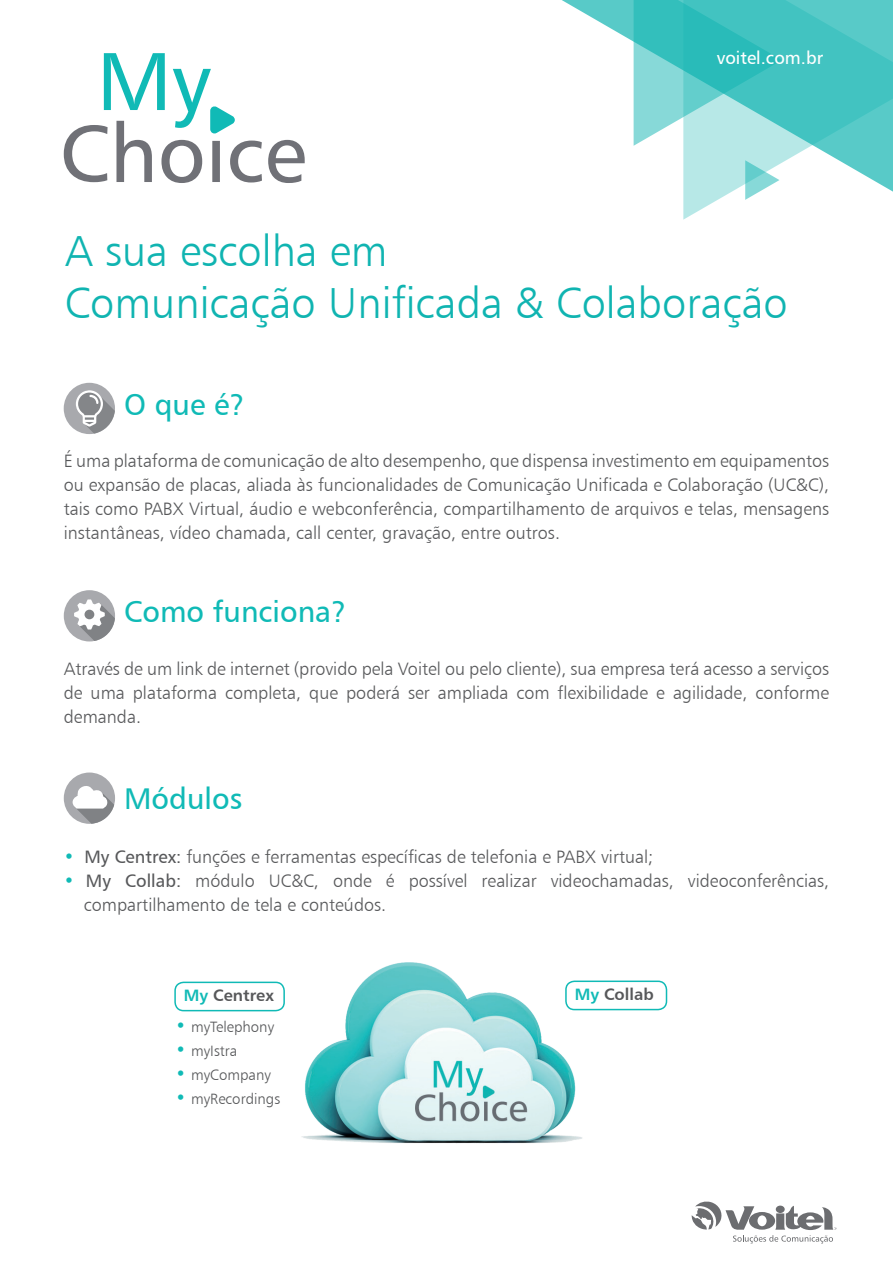
<style>
.page{position:relative;width:893px;height:1263px;background:#fff}
.page>*{position:absolute;margin:0;border:0;box-sizing:border-box;transform-origin:0 0}
.t1{font:43.5px/52.2px "Humanist 777 BT Light B";color:#10b4b1}
.t2{font:30px "Humanist 777 BT Roman B";color:#10bab6}
.t3{font:18px/24px "Humanist 777 BT Light B";color:#57585a;text-align:justify}
.t4{font:18px "Humanist 777 BT Roman B";color:#fff}
.t5{font:16.5px "Humanist 777 BT Bold B";color:#57585a}
.t6{font:15px "Humanist 777 BT Light B";color:#57585a}
.s1{color:#10bab6}
.s2{font-family:"Humanist 777 BT Roman B"}
.s3{font-size:18px;color:#10bab6}
</style>
<div class="page">
<div style="left:64px;top:383px;width:51px;height:51px;background:#a8a9ad;border-radius:50%"></div>
<svg style="left:76px;top:390px;width:39px;height:44px"></svg>
<div style="left:64px;top:590px;width:51px;height:51px;background:#a8a9ad;border-radius:50%"></div>
<svg style="left:74px;top:599px;width:41px;height:42px"></svg>
<svg style="left:691px;top:1201px;width:145px;height:42px"></svg>
<svg style="left:683px;top:204px;width:27px;height:16px"></svg>
<svg style="left:562px;top:0;width:331px;height:204px"></svg>
<svg style="left:268px;top:140px;width:37px;height:43px"></svg>
<svg style="left:64px;top:53px;width:198px;height:130px"></svg>
<img style="left:274px;top:962px;width:335px;height:182px">
<div style="left:174px;top:981px;width:111px;height:30px;border:2px solid #10bab6;border-radius:9px"></div>
<div style="left:565px;top:980px;width:102px;height:30px;border:2px solid #10bab6;border-radius:9px"></div>
<div style="left:64px;top:772px;width:51px;height:52px;background:#a8a9ad;border-radius:50%"></div>
<svg style="left:72px;top:785px;width:42px;height:39px"></svg>
<p class="t4" style="left:717px;top:47px;width:108px">voitel.com.br</p>
<h1 class="t1" style="left:65px;top:224px;width:724px">A sua escolha em<br>Comunicação Unificada &amp; Colaboração</h1>
<h2 class="t2" style="left:124px;top:386px;width:122px">O que é?</h2>
<p class="t3" style="left:64px;top:449px;width:767px">É uma plataforma de comunicação de alto desempenho, que dispensa investimento em equipamentos ou expansão de placas, aliada às funcionalidades de Comunicação Unificada e Colaboração (UC&amp;C), tais como PABX Virtual, áudio e webconferência, compartilhamento de arquivos e telas, mensagens instantâneas, vídeo chamada, call center, gravação, entre outros.</p>
<h2 class="t2" style="left:124px;top:593px;width:224px">Como funciona?</h2>
<p class="t3" style="left:64px;top:656px;width:767px">Através de um link de internet (provido pela Voitel ou pelo cliente), sua empresa terá acesso a serviços de uma plataforma completa, que poderá ser ampliada com flexibilidade e agilidade, conforme demanda.</p>
<h2 class="t2" style="left:124px;top:780px;width:120px">Módulos</h2>
<p class="t3" style="left:64px;top:844px;width:591px"><span class="s1">•</span> <span class="s2">My Centrex:</span> funções e ferramentas específicas de telefonia e PABX virtual;</p>
<p class="t3" style="left:84px;top:868px;width:747px;text-indent:-20px"><span class="s1">•</span> <span class="s2">My Collab:</span> módulo UC&amp;C, onde é possível realizar videochamadas, videoconferências, compartilhamento de tela e conteúdos.</p>
<p class="t5" style="left:184px;top:985px;width:91px"><span class="s1">My</span> Centrex</p>
<p class="t5" style="left:575px;top:984px;width:81px"><span class="s1">My</span> Collab</p>
<p class="t6" style="left:176px;top:1017px;width:100px"><span class="s3">•</span> myTelephony</p>
<p class="t6" style="left:176px;top:1041px;width:63px"><span class="s3">•</span> myIstra</p>
<p class="t6" style="left:176px;top:1065px;width:97px"><span class="s3">•</span> myCompany</p>
<p class="t6" style="left:176px;top:1089px;width:106px"><span class="s3">•</span> myRecordings</p>
</div>
